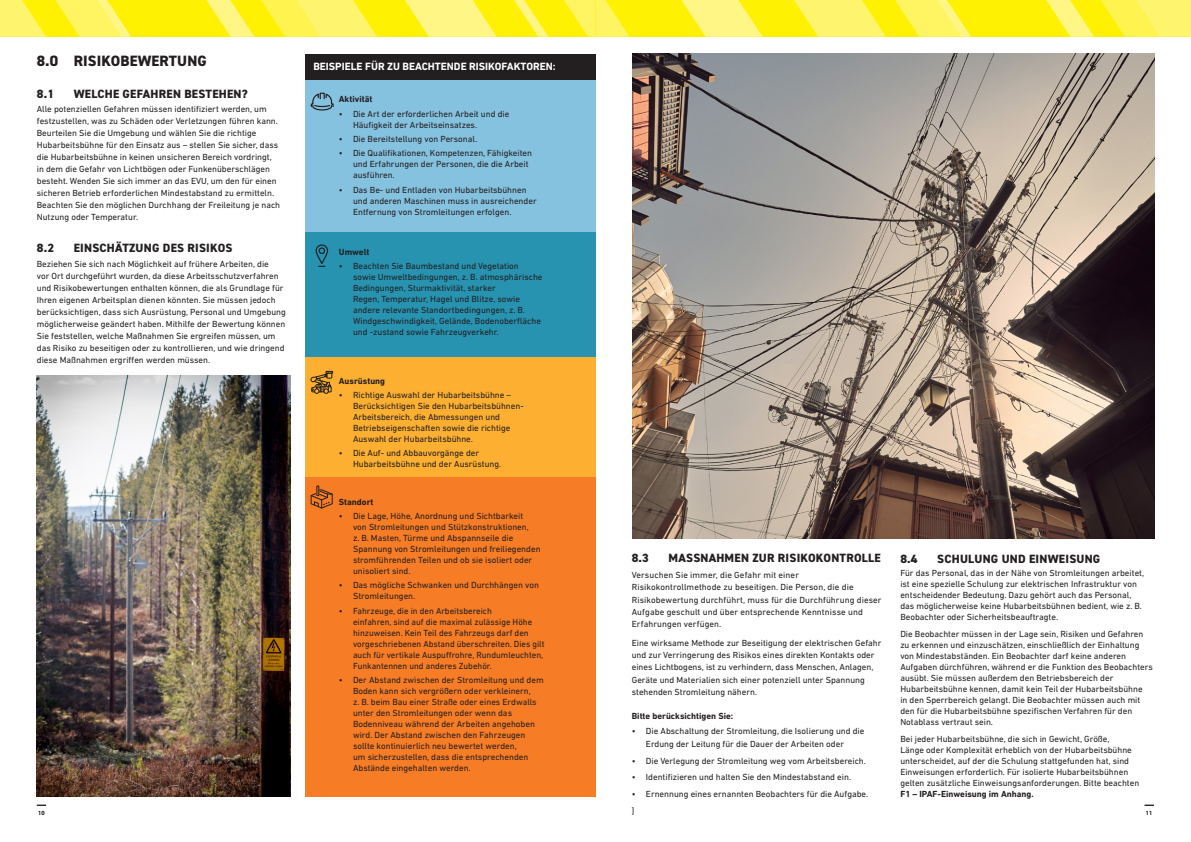
<style>
.page{position:relative;width:1191px;height:842px;background:#fff}
.page>*{position:absolute;margin:0;border:0;box-sizing:border-box;transform-origin:0 0}
.TOC_Title{font:800 15px "DIN2014";letter-spacing:.01em;color:#231f20}
.TOC_Subtitle{font:800 12px "DIN2014";letter-spacing:.02em;color:#231f20}
.Boby_Subs{font:700 10.7px "DIN Next LT Pro";color:#fff}
.Body{font:9px/12px "DIN Next LT Pro";color:#231f20}
.Body_Bullet{font:9px/11px "DIN Next LT Pro";color:#231f20}
.Boby_Subs-2{font:700 9px "DIN Next LT Pro";color:#231f20}
.Body_Bullet-2{font:700 9px "DIN Next LT Pro";color:#231f20}
.t1{font:6px "DIN Next LT Pro";color:#231f20}
.s1{font-weight:700}
</style>
<div class="page">
<div style="left:305px;top:357px;width:290px;height:120px;background:#fdaf31"></div>
<div style="left:305px;top:477px;width:290px;height:320px;background:#f77c26"></div>
<div style="left:305px;top:231px;width:290px;height:126px;background:#2793b1"></div>
<div style="left:305px;top:80px;width:290px;height:151px;background:#85c2e0"></div>
<div style="left:305px;top:54px;width:290px;height:26px;background:#231f20"></div>
<img style="left:37px;top:375px;width:254px;height:422px">
<svg style="left:310px;top:92px;width:24px;height:19px"></svg>
<div style="left:315px;top:244px;width:13px;height:20px;border:1px solid #231f20;border-radius:6px"></div>
<div style="left:318px;top:247px;width:7px;height:7px;border:1px solid #231f20;border-radius:50%"></div>
<svg style="left:310px;top:371px;width:23px;height:23px"></svg>
<svg style="left:310px;top:485px;width:23px;height:24px"></svg>
<img style="left:632px;top:54px;width:522px;height:485px">
<div style="left:0;top:0;width:595px;height:37px;background:#fff101"></div>
<svg style="left:514px;top:0;width:34px;height:37px"></svg>
<svg style="left:206px;top:0;width:171px;height:37px"></svg>
<svg style="left:404px;top:0;width:93px;height:37px"></svg>
<svg style="left:0;top:0;width:131px;height:37px"></svg>
<div style="left:595px;top:0;width:596px;height:37px;background:#fff101"></div>
<svg style="left:564px;top:0;width:65px;height:37px"></svg>
<svg style="left:681px;top:0;width:82px;height:37px"></svg>
<svg style="left:1046px;top:0;width:145px;height:37px"></svg>
<svg style="left:794px;top:0;width:177px;height:37px"></svg>
<p class="TOC_Title" style="left:37px;top:50px;width:171px">8.0 RISIKOBEWERTUNG</p>
<p class="TOC_Subtitle" style="left:37px;top:85px;width:19px">8.1</p>
<p class="TOC_Subtitle" style="left:74px;top:85px;width:175px">WELCHE GEFAHREN BESTEHEN?</p>
<p class="Body" style="left:37px;top:103px;width:245px">Alle potenziellen Gefahren müssen identifiziert werden, um festzustellen, was zu Schäden oder Verletzungen führen kann.<br>Beurteilen Sie die Umgebung und wählen Sie die richtige Hubarbeitsbühne für den Einsatz aus – stellen Sie sicher, dass die Hubarbeitsbühne in keinen unsicheren Bereich vordringt, in dem die Gefahr von Lichtbögen oder Funkenüberschlägen besteht. Wenden Sie sich immer an das EVU, um den für einen sicheren Betrieb erforderlichen Mindestabstand zu ermitteln.<br>Beachten Sie den möglichen Durchhang der Freileitung je nach Nutzung oder Temperatur.</p>
<p class="TOC_Subtitle" style="left:37px;top:240px;width:19px">8.2</p>
<p class="TOC_Subtitle" style="left:74px;top:240px;width:160px">EINSCHÄTZUNG DES RISIKOS</p>
<p class="Body" style="left:37px;top:258px;width:250px">Beziehen Sie sich nach Möglichkeit auf frühere Arbeiten, die<br>vor Ort durchgeführt wurden, da diese Arbeitsschutzverfahren und Risikobewertungen enthalten können, die als Grundlage für Ihren eigenen Arbeitsplan dienen könnten. Sie müssen jedoch berücksichtigen, dass sich Ausrüstung, Personal und Umgebung möglicherweise geändert haben. Mithilfe der Bewertung können Sie feststellen, welche Maßnahmen Sie ergreifen müssen, um das Risiko zu beseitigen oder zu kontrollieren, und wie dringend diese Maßnahmen ergriffen werden müssen.</p>
<p class="Boby_Subs" style="left:313px;top:60px;width:244px">BEISPIELE FÜR ZU BEACHTENDE RISIKOFAKTOREN:</p>
<p class="Boby_Subs-2" style="left:339px;top:94px;width:35px">Aktivität</p>
<p class="Body_Bullet" style="left:353px;top:108px;width:158px;text-indent:-14px">• Die Art der erforderlichen Arbeit und die<br>Häufigkeit der Arbeitseinsatzes.</p>
<p class="Body_Bullet" style="left:339px;top:133px;width:140px">• Die Bereitstellung von Personal.</p>
<p class="Body_Bullet" style="left:353px;top:148px;width:181px;text-indent:-14px">• Die Qualifikationen, Kompetenzen, Fähigkeiten und Erfahrungen der Personen, die die Arbeit ausführen.</p>
<p class="Body_Bullet" style="left:353px;top:184px;width:185px;text-indent:-14px">• Das Be- und Entladen von Hubarbeitsbühnen und anderen Maschinen muss in ausreichender<br>Entfernung von Stromleitungen erfolgen.</p>
<p class="Boby_Subs-2" style="left:339px;top:246px;width:32px">Umwelt</p>
<p class="Body_Bullet" style="left:353px;top:260px;width:191px;text-indent:-14px">• Beachten Sie Baumbestand und Vegetation sowie Umweltbedingungen, z. B. atmosphärische Bedingungen, Sturmaktivität, starker<br>Regen, Temperatur, Hagel und Blitze, sowie andere relevante Standortbedingungen, z. B.<br>Windgeschwindigkeit, Gelände, Bodenoberfläche und -zustand sowie Fahrzeugverkehr.</p>
<p class="Boby_Subs-2" style="left:339px;top:375px;width:48px">Ausrüstung</p>
<p class="Body_Bullet" style="left:353px;top:389px;width:172px;text-indent:-14px">• Richtige Auswahl der Hubarbeitsbühne – Berücksichtigen Sie den Hubarbeitsbühnen-Arbeitsbereich, die Abmessungen und Betriebseigenschaften sowie die richtige Auswahl der Hubarbeitsbühne.</p>
<p class="Body_Bullet" style="left:353px;top:448px;width:150px;text-indent:-14px">• Die Auf- und Abbauvorgänge der<br>Hubarbeitsbühne und der Ausrüstung.</p>
<p class="Body_Bullet-2" style="left:339px;top:496px;width:36px">Standort</p>
<p class="Body_Bullet" style="left:353px;top:510px;width:189px;text-indent:-14px">• Die Lage, Höhe, Anordnung und Sichtbarkeit<br>von Stromleitungen und Stützkonstruktionen,<br>z. B. Masten, Türme und Abspannseile die Spannung von Stromleitungen und freiliegenden stromführenden Teilen und ob sie isoliert oder unisoliert sind.</p>
<p class="Body_Bullet" style="left:353px;top:580px;width:187px;text-indent:-14px">• Das mögliche Schwanken und Durchhängen von<br>Stromleitungen.</p>
<p class="Body_Bullet" style="left:353px;top:605px;width:193px;text-indent:-14px">• Fahrzeuge, die in den Arbeitsbereich<br>einfahren, sind auf die maximal zulässige Höhe hinzuweisen. Kein Teil des Fahrzeugs darf den vorgeschriebenen Abstand überschreiten. Dies gilt auch für vertikale Auspuffrohre, Rundumleuchten, Funkantennen und anderes Zubehör.</p>
<p class="Body_Bullet" style="left:353px;top:674px;width:192px;text-indent:-14px">• Der Abstand zwischen der Stromleitung und dem Boden kann sich vergrößern oder verkleinern,<br>z. B. beim Bau einer Straße oder eines Erdwalls unter den Stromleitungen oder wenn das Bodenniveau während der Arbeiten angehoben wird. Der Abstand zwischen den Fahrzeugen sollte kontinuierlich neu bewertet werden,<br>um sicherzustellen, dass die entsprechenden Abstände eingehalten werden.</p>
<p class="TOC_Subtitle" style="left:632px;top:550px;width:19px">8.3</p>
<p class="TOC_Subtitle" style="left:668px;top:550px;width:214px">MASSNAHMEN ZUR RISIKOKONTROLLE</p>
<p class="Body" style="left:632px;top:568px;width:251px;line-height:12.4px">Versuchen Sie immer, die Gefahr mit einer Risikokontrollmethode zu beseitigen. Die Person, die die Risikobewertung durchführt, muss für die Durchführung dieser Aufgabe geschult und über entsprechende Kenntnisse und Erfahrungen verfügen.</p>
<p class="Body" style="left:632px;top:636px;width:251px;line-height:12.4px">Eine wirksame Methode zur Beseitigung der elektrischen Gefahr und zur Verringerung des Risikos eines direkten Kontakts oder eines Lichtbogens, ist zu verhindern, dass Menschen, Anlagen, Geräte und Materialien sich einer potenziell unter Spannung stehenden Stromleitung nähern.</p>
<p class="Boby_Subs-2" style="left:632px;top:711px;width:103px">Bitte berücksichtigen Sie:</p>
<p class="Body_Bullet" style="left:646px;top:725px;width:220px;line-height:12.4px;text-indent:-14px">• Die Abschaltung der Stromleitung, die Isolierung und die<br>Erdung der Leitung für die Dauer der Arbeiten oder</p>
<p class="Body_Bullet" style="left:632px;top:755px;width:236px">• Die Verlegung der Stromleitung weg vom Arbeitsbereich.</p>
<p class="Body_Bullet" style="left:632px;top:771px;width:221px">• Identifizieren und halten Sie den Mindestabstand ein.</p>
<p class="Body_Bullet" style="left:632px;top:788px;width:238px">• Ernennung eines ernannten Beobachters für die Aufgabe.</p>
<p class="Body_Bullet" style="left:632px;top:805px;width:4px">]</p>
<p class="TOC_Subtitle" style="left:900px;top:550px;width:19px">8.4</p>
<p class="TOC_Subtitle" style="left:937px;top:550px;width:165px">SCHULUNG UND EINWEISUNG</p>
<p class="Body" style="left:900px;top:568px;width:245px;line-height:11px">Für das Personal, das in der Nähe von Stromleitungen arbeitet, ist eine spezielle Schulung zur elektrischen Infrastruktur von entscheidender Bedeutung. Dazu gehört auch das Personal, das möglicherweise keine Hubarbeitsbühnen bedient, wie z. B.<br>Beobachter oder Sicherheitsbeauftragte.</p>
<p class="Body" style="left:900px;top:628px;width:254px;line-height:11px">Die Beobachter müssen in der Lage sein, Risiken und Gefahren zu erkennen und einzuschätzen, einschließlich der Einhaltung von Mindestabständen. Ein Beobachter darf keine anderen Aufgaben dürchführen, während er die Funktion des Beobachters ausübt. Sie müssen außerdem den Betriebsbereich der Hubarbeitsbühne kennen, damit kein Teil der Hubarbeitsbühne<br>in den Sperrbereich gelangt. Die Beobachter müssen auch mit den für die Hubarbeitsbühne spezifischen Verfahren für den Notablass vertraut sein.</p>
<p class="Body" style="left:900px;top:733px;width:240px;line-height:11px">Bei jeder Hubarbeitsbühne, die sich in Gewicht, Größe,<br>Länge oder Komplexität erheblich von der Hubarbeitsbühne unterscheidet, auf der die Schulung stattgefunden hat, sind Einweisungen erforderlich. Für isolierte Hubarbeitsbühnen gelten zusätzliche Einweisungsanforderungen. Bitte beachten <span class="s1">F1 – IPAF-Einweisung im Anhang.</span></p>
<p class="t1" style="left:38px;top:809px;width:8px">10</p>
<p class="t1" style="left:1146px;top:809px;width:8px">11</p>
</div>
